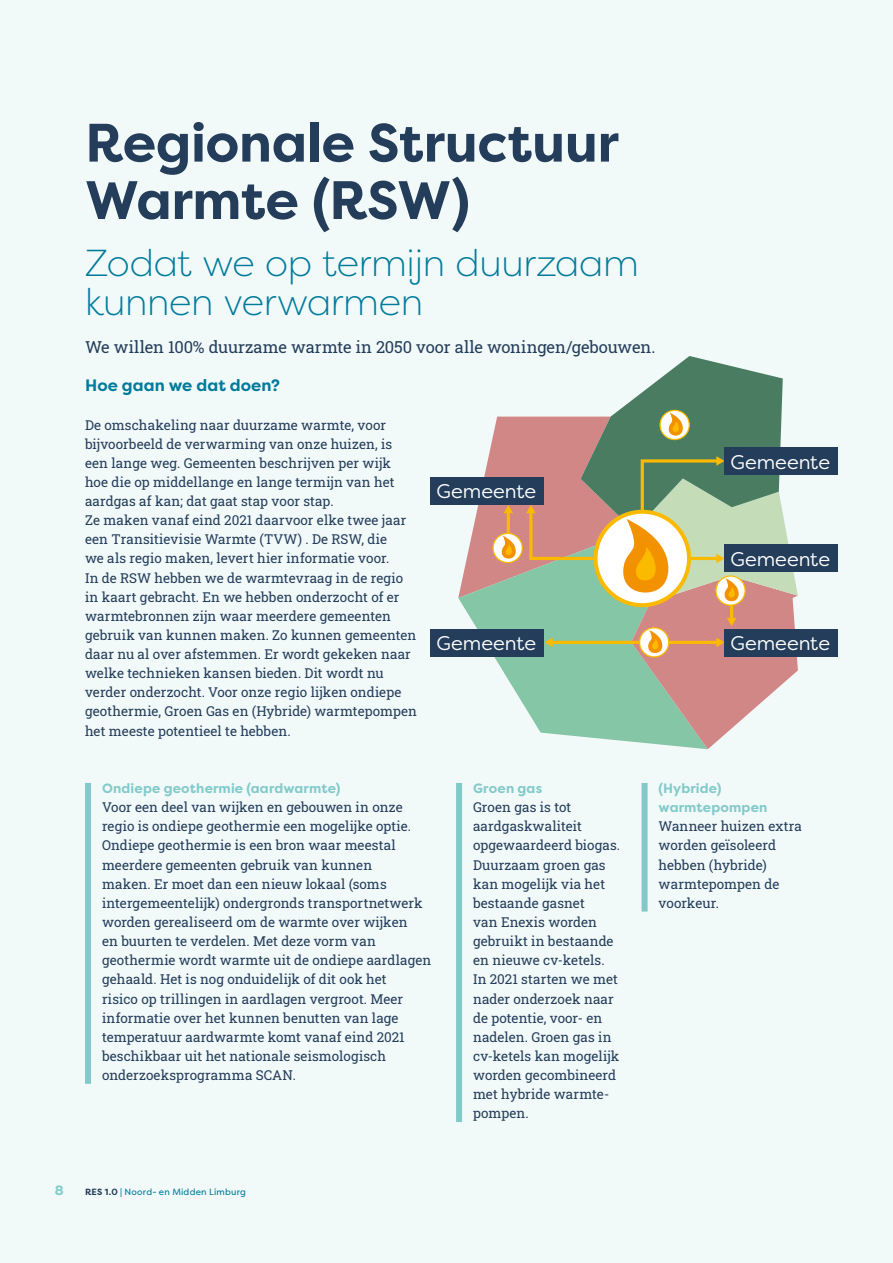
<style>
.page{position:relative;width:893px;height:1263px;background:#f2f9f9}
.page>*{position:absolute;margin:0;border:0;box-sizing:border-box;transform-origin:0 0}
.t1{font:700 54px/57.4px "Filson Pro";letter-spacing:-.01em;color:#233d5a}
.t2{font:300 37.5px/38.2px "Filson Pro";letter-spacing:-.01em;color:#007b9b}
.t3{font:19.65px "Filson Pro";color:#fff}
.t4{font:16.5px "Roboto Slab";letter-spacing:-.005em;color:#233d5a}
.t5{font:700 16.5px "Filson Pro";letter-spacing:.005em;color:#007b9b}
.t6{font:13.5px/19.2px "Roboto Slab";letter-spacing:.005em;color:#233d5a}
.t7{font:700 13.5px/19.2px "Filson Pro";letter-spacing:.01em;color:#82cac9}
.t8{font:9px "Filson Pro";letter-spacing:.025em;color:#007b9b}
.s1{font-weight:700;color:#233d5a}
</style>
<div class="page">
<svg style="left:458px;top:356px;width:340px;height:393px"></svg>
<div style="left:724px;top:629px;width:114px;height:28px;background:#233d5a"></div>
<div style="left:430px;top:629px;width:114px;height:28px;background:#233d5a"></div>
<div style="left:430px;top:477px;width:114px;height:28px;background:#233d5a"></div>
<div style="left:724px;top:544px;width:114px;height:28px;background:#233d5a"></div>
<div style="left:724px;top:447px;width:114px;height:28px;background:#233d5a"></div>
<div style="left:85px;top:783px;width:6px;height:301px;background:#82cac9"></div>
<div style="left:456px;top:783px;width:6px;height:339px;background:#82cac9"></div>
<div style="left:642px;top:783px;width:6px;height:128px;background:#82cac9"></div>
<h1 class="t1" style="left:85px;top:115px;width:536px">Regionale Structuur<br>Warmte (RSW)</h1>
<h2 class="t2" style="left:85px;top:243px;width:555px">Zodat we op termijn duurzaam kunnen verwarmen</h2>
<p class="t4" style="left:85px;top:336px;width:572px">We willen 100% duurzame warmte in 2050 voor alle woningen/gebouwen.</p>
<p class="t5" style="left:85px;top:375px;width:197px">Hoe gaan we dat doen?</p>
<p class="t6" style="left:85px;top:415px;width:333px">De omschakeling naar duurzame warmte, voor bijvoorbeeld de verwarming van onze huizen, is een lange weg. Gemeenten beschrijven per wijk hoe die op middellange en lange termijn van het aardgas af kan; dat gaat stap voor stap.<br>Ze maken vanaf eind 2021 daarvoor elke twee jaar een Transitievisie Warmte (TVW) . De RSW, die<br>we als regio maken, levert hier informatie voor.<br>In de RSW hebben we de warmtevraag in de regio in kaart gebracht. En we hebben onderzocht of er warmtebronnen zijn waar meerdere gemeenten gebruik van kunnen maken. Zo kunnen gemeenten daar nu al over afstemmen. Er wordt gekeken naar welke technieken kansen bieden. Dit wordt nu verder onderzocht. Voor onze regio lijken ondiepe geothermie, Groen Gas en (Hybride) warmtepompen het meeste potentieel te hebben.</p>
<h3 class="t3" style="left:437px;top:478px;width:101px">Gemeente</h3>
<h3 class="t3" style="left:730px;top:449px;width:101px">Gemeente</h3>
<h3 class="t3" style="left:730px;top:546px;width:101px">Gemeente</h3>
<h3 class="t3" style="left:437px;top:631px;width:101px">Gemeente</h3>
<h3 class="t3" style="left:730px;top:631px;width:101px">Gemeente</h3>
<p class="t7" style="left:102px;top:779px;width:240px">Ondiepe geothermie (aardwarmte)</p>
<p class="t6" style="left:102px;top:797px;width:331px">Voor een deel van wijken en gebouwen in onze regio is ondiepe geothermie een mogelijke optie.<br>Ondiepe geothermie is een bron waar meestal meerdere gemeenten gebruik van kunnen<br>maken. Er moet dan een nieuw lokaal (soms intergemeentelijk) ondergronds transportnetwerk worden gerealiseerd om de warmte over wijken<br>en buurten te verdelen. Met deze vorm van geothermie wordt warmte uit de ondiepe aardlagen gehaald. Het is nog onduidelijk of dit ook het<br>risico op trillingen in aardlagen vergroot. Meer informatie over het kunnen benutten van lage temperatuur aardwarmte komt vanaf eind 2021 beschikbaar uit het nationale seismologisch onderzoeksprogramma SCAN.</p>
<p class="t7" style="left:55px;top:1181px;width:10px">8</p>
<p class="t8" style="left:85px;top:1186px;width:162px"><span class="s1">RES 1.0</span> | Noord- en Midden Limburg</p>
<p class="t7" style="left:473px;top:779px;width:71px">Groen gas</p>
<p class="t6" style="left:473px;top:797px;width:149px">Groen gas is tot aardgaskwaliteit opgewaardeerd biogas.<br>Duurzaam groen gas kan mogelijk via het bestaande gasnet<br>van Enexis worden gebruikt in bestaande en nieuwe cv-ketels.<br>In 2021 starten we met nader onderzoek naar de potentie, voor- en nadelen. Groen gas in cv-ketels kan mogelijk worden gecombineerd met hybride warmte&shy;pompen.</p>
<p class="t7" style="left:659px;top:779px;width:110px">(Hybride) warmtepompen</p>
<p class="t6" style="left:659px;top:816px;width:145px">Wanneer huizen extra worden geïsoleerd hebben (hybride) warmtepompen de voorkeur.</p>
</div>
